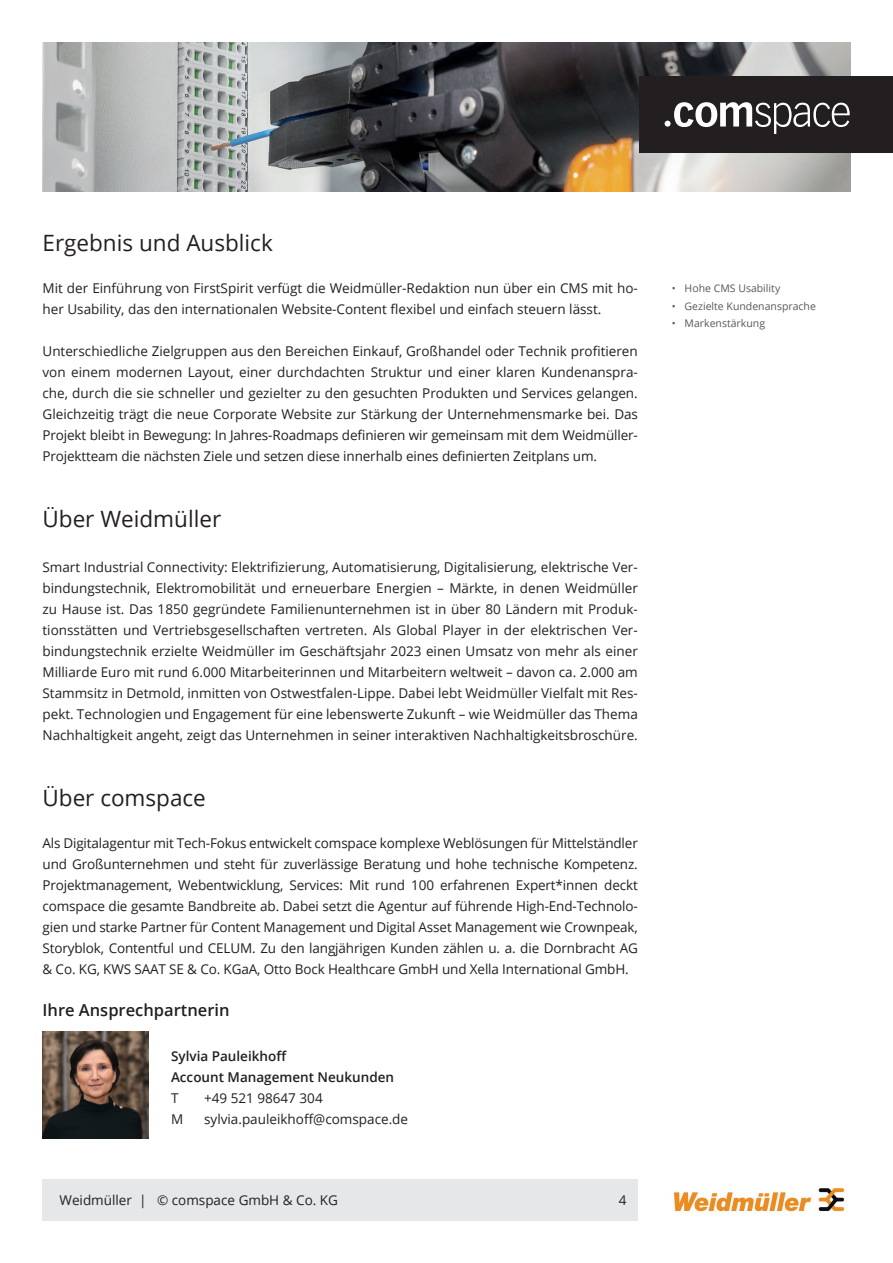
<style>
.page{position:relative;width:893px;height:1263px;background:#fff}
.page>*{position:absolute;margin:0;border:0;box-sizing:border-box;transform-origin:0 0}
.t1{font:22.5px "Open Sans";color:#231f20}
.t2{font:600 16.5px "Open Sans";color:#231f20}
.t3{font:13.5px/21px "Open Sans";color:#231f20;text-align:justify}
.t4{font:600 13.5px/21px "Open Sans";color:#231f20}
.t5{font:10.5px "Open Sans";color:#57585a}
</style>
<div class="page">
<img style="left:43px;top:43px;width:807px;height:148px">
<div style="left:43px;top:1179px;width:595px;height:41px;background:#e6e7e9"></div>
<div style="left:639px;top:77px;width:254px;height:76px;background:#231f20"></div>
<svg style="left:665px;top:102px;width:185px;height:32px"></svg>
<img style="left:673px;top:1188px;width:172px;height:24px">
<img style="left:43px;top:1032px;width:106px;height:106px">
<h1 class="t1" style="left:43px;top:227px;width:232px">Ergebnis und Ausblick</h1>
<p class="t3" style="left:43px;top:277px;width:597px">Mit der Einführung von FirstSpirit verfügt die Weidmüller-Redaktion nun über ein CMS mit ho&shy;her Usability, das den internationalen Website-Content flexibel und einfach steuern lässt.</p>
<p class="t3" style="left:43px;top:340px;width:597px">Unterschiedliche Zielgruppen aus den Bereichen Einkauf, Großhandel oder Technik profitieren von einem modernen Layout, einer durchdachten Struktur und einer klaren Kundenanspra&shy;che, durch die sie schneller und gezielter zu den gesuchten Produkten und Services gelangen.<br>Gleichzeitig trägt die neue Corporate Website zur Stärkung der Unternehmensmarke bei. Das Projekt bleibt in Bewegung: In Jahres-Roadmaps definieren wir gemeinsam mit dem Weidmüller-Projektteam die nächsten Ziele und setzen diese innerhalb eines definierten Zeitplans um.</p>
<h1 class="t1" style="left:43px;top:503px;width:180px">Über Weidmüller</h1>
<p class="t3" style="left:43px;top:556px;width:597px">Smart Industrial Connectivity: Elektrifizierung, Automatisierung, Digitalisierung, elektrische Ver&shy;bindungstechnik, Elektromobilität und erneuerbare Energien – Märkte, in denen Weidmüller zu Hause ist. Das 1850 gegründete Familienunternehmen ist in über 80 Ländern mit Produk&shy;tionsstätten und Vertriebsgesellschaften vertreten. Als Global Player in der elektrischen Ver&shy;bindungstechnik erzielte Weidmüller im Geschäftsjahr 2023 einen Umsatz von mehr als einer Milliarde Euro mit rund 6.000 Mitarbeiterinnen und Mitarbeitern weltweit – davon ca. 2.000 am Stammsitz in Detmold, inmitten von Ostwestfalen-Lippe. Dabei lebt Weidmüller Vielfalt mit Res&shy;pekt. Technologien und Engagement für eine lebenswerte Zukunft – wie Weidmüller das Thema Nachhaltigkeit angeht, zeigt das Unternehmen in seiner interaktiven Nachhaltigkeitsbroschüre.</p>
<h1 class="t1" style="left:43px;top:782px;width:165px">Über comspace</h1>
<p class="t3" style="left:43px;top:832px;width:597px">Als Digitalagentur mit Tech-Fokus entwickelt comspace komplexe Weblösungen für Mittelständler und Großunternehmen und steht für zuverlässige Beratung und hohe technische Kompetenz.<br>Projektmanagement, Webentwicklung, Services: Mit rund 100 erfahrenen Expert*innen deckt comspace die gesamte Bandbreite ab. Dabei setzt die Agentur auf führende High-End-Technolo&shy;gien und starke Partner für Content Management und Digital Asset Management wie Crownpeak, Storyblok, Contentful und CELUM. Zu den langjährigen Kunden zählen u. a. die Dornbracht AG &amp; Co. KG, KWS SAAT SE &amp; Co. KGaA, Otto Bock Healthcare GmbH und Xella International GmbH.</p>
<p class="t2" style="left:43px;top:999px;width:188px">Ihre Ansprechpartnerin</p>
<p class="t4" style="left:171px;top:1045px;width:225px">Sylvia Pauleikhoff<br>Account Management Neukunden</p>
<p class="t3" style="left:171px;top:1087px;width:9px">T</p>
<p class="t3" style="left:204px;top:1087px;width:120px">+49 521 98647 304</p>
<p class="t3" style="left:171px;top:1108px;width:14px">M</p>
<p class="t3" style="left:204px;top:1108px;width:206px">sylvia.pauleikhoff@comspace.de</p>
<p class="t3" style="left:60px;top:1189px;width:280px">Weidmüller | © comspace GmbH &amp; Co. KG</p>
<p class="t3" style="left:619px;top:1189px;width:9px">4</p>
<p class="t5" style="left:672px;top:281px;width:110px">• Hohe CMS Usability</p>
<p class="t5" style="left:672px;top:299px;width:146px">• Gezielte Kundenansprache</p>
<p class="t5" style="left:672px;top:316px;width:95px">• Markenstärkung</p>
</div>
